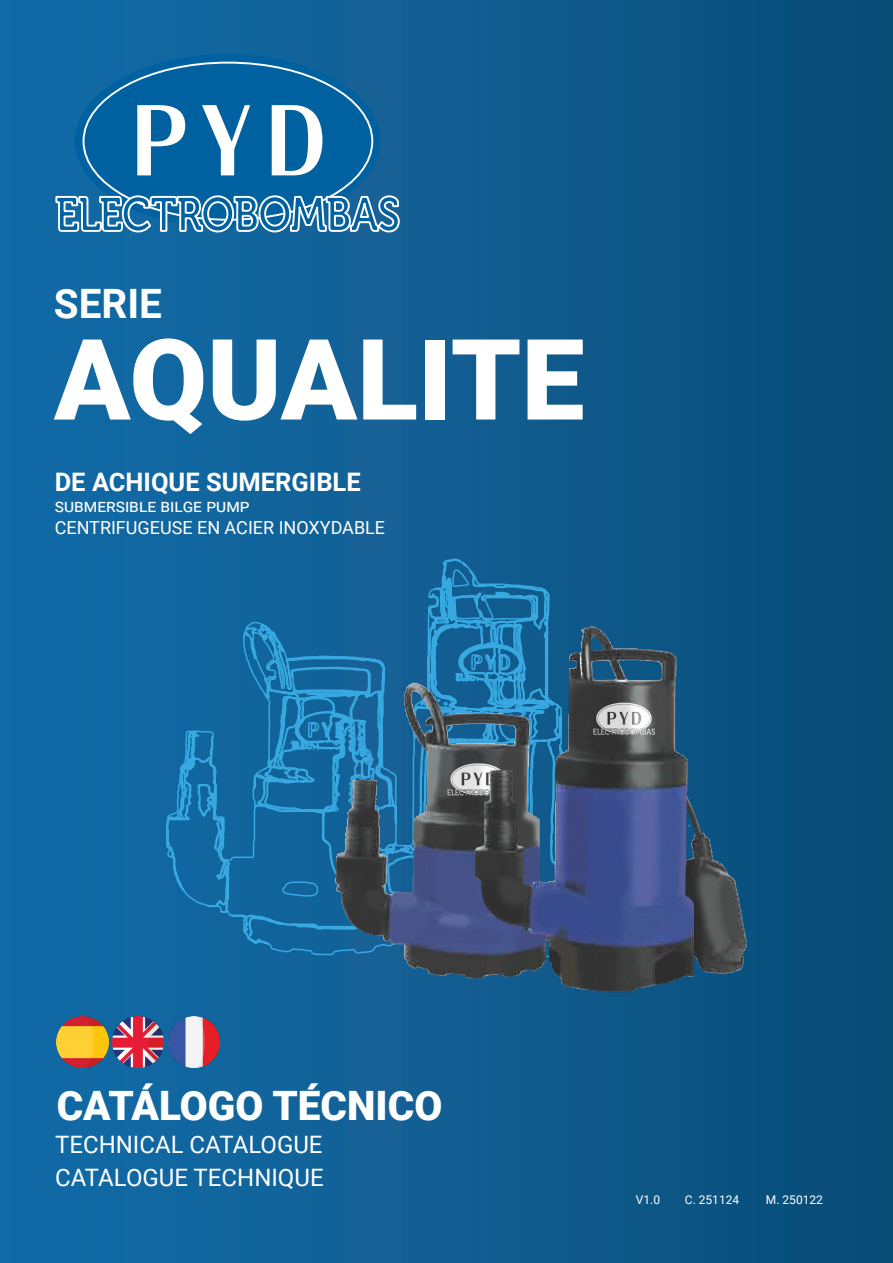
<style>
.page{position:relative;width:893px;height:1263px;background:#fff}
.page>*{position:absolute;margin:0;border:0;box-sizing:border-box;transform-origin:0 0}
.t1{font:900 112.5px "Roboto";color:#fff}
.t2{font:900 40.5px "Roboto";color:#fff}
.t3{font:700 40.5px "Roboto";color:#fff}
.t4{font:700 25.5px "Roboto";color:#fff}
.t5{font:24px "Roboto";color:#fff}
.t6{font:18px "Roboto";color:#fff}
.t7{font:12px "Roboto";color:#fff}
</style>
<div class="page">
<img style="left:0;top:0;width:893px;height:1263px">
<img style="left:57px;top:1016px;width:51px;height:51px">
<img style="left:112px;top:1016px;width:52px;height:51px">
<div style="left:75px;top:54px;width:305px;height:174px;background:#0061a0;border-radius:50%"></div>
<svg style="left:137px;top:105px;width:48px;height:70px"></svg>
<svg style="left:202px;top:105px;width:48px;height:70px"></svg>
<svg style="left:272px;top:105px;width:50px;height:70px"></svg>
<svg style="left:55px;top:194px;width:345px;height:39px"></svg>
<svg style="left:164px;top:436px;width:465px;height:773px;background:#146095"></svg>
<svg style="left:166px;top:535px;width:448px;height:413px;background:#14679d"></svg>
<img style="left:229px;top:607px;width:651px;height:453px">
<p class="t3" style="left:54px;top:275px;width:110px">SERIE</p>
<p class="t1" style="left:54px;top:301px;width:532px">AQUALITE</p>
<p class="t4" style="left:55px;top:464px;width:308px">DE ACHIQUE SUMERGIBLE</p>
<p class="t6" style="left:55px;top:493px;width:196px">submersible bilge pump</p>
<p class="t6" style="left:55px;top:515px;width:332px">CENTRIFUGEUSE EN ACIER INOXYDABLE</p>
<p class="t2" style="left:57px;top:1077px;width:387px">CATÁLOGO TÉCNICO</p>
<p class="t5" style="left:55px;top:1128px;width:269px">TECHNICAL CATALOGUE</p>
<p class="t5" style="left:55px;top:1160px;width:270px">CATALOGUE TECHNIQUE</p>
<p class="t7" style="left:636px;top:1191px;width:26px">V1.0</p>
<p class="t7" style="left:685px;top:1191px;width:56px">C. 251124</p>
<p class="t7" style="left:766px;top:1191px;width:59px">M. 250122</p>
</div>
